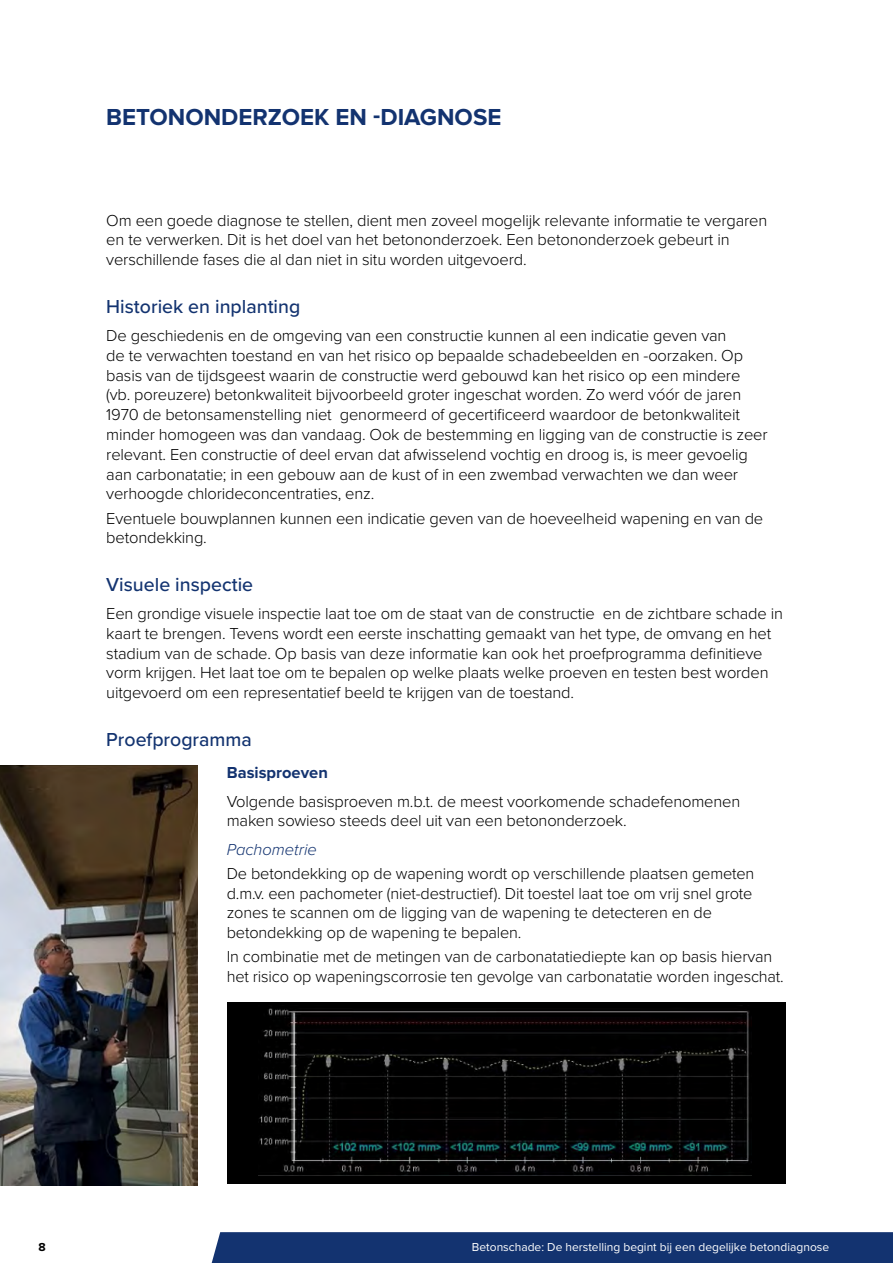
<style>
.page{position:relative;width:893px;height:1263px;background:#fff}
.page>*{position:absolute;margin:0;border:0;box-sizing:border-box;transform-origin:0 0}
.t1{font:700 24px "Proxima Nova";color:#133370}
.t2{font:500 19.5px "Proxima Nova";color:#133370}
.t3{font:300 16.5px/19.8px "Proxima Nova";letter-spacing:-.01em;color:#000}
.t4{font:700 16.5px "Proxima Nova";color:#133370}
.t5{font:italic 300 16.5px "Proxima Nova";color:#133370}
.t6{font:12px "Proxima Nova";color:#fff}
.t7{font:700 12px "Proxima Nova";color:#000}
</style>
<div class="page">
<div style="left:211px;top:1232px;width:682px;height:31px;background:#133370"></div>
<img style="left:0;top:765px;width:197px;height:421px">
<div style="left:227px;top:1002px;width:559px;height:182px;background:#000"></div>
<img style="left:259px;top:1005px;width:492px;height:171px">
<h1 class="t1" style="left:106px;top:103px;width:397px">BETONONDERZOEK EN -DIAGNOSE</h1>
<p class="t3" style="left:106px;top:209px;width:662px">Om een goede diagnose te stellen, dient men zoveel mogelijk relevante informatie te vergaren en te verwerken. Dit is het doel van het betononderzoek. Een betononderzoek gebeurt in verschillende fases die al dan niet in situ worden uitgevoerd.</p>
<p class="t2" style="left:106px;top:292px;width:196px">Historiek en inplanting</p>
<p class="t3" style="left:106px;top:325px;width:663px">De geschiedenis en de omgeving van een constructie kunnen al een indicatie geven van<br>de te verwachten toestand en van het risico op bepaalde schadebeelden en -oorzaken. Op basis van de tijdsgeest waarin de constructie werd gebouwd kan het risico op een mindere (vb. poreuzere) betonkwaliteit bijvoorbeeld groter ingeschat worden. Zo werd vóór de jaren 1970 de betonsamenstelling niet genormeerd of gecertificeerd waardoor de betonkwaliteit minder homogeen was dan vandaag. Ook de bestemming en ligging van de constructie is zeer relevant. Een constructie of deel ervan dat afwisselend vochtig en droog is, is meer gevoelig aan carbonatatie; in een gebouw aan de kust of in een zwembad verwachten we dan weer verhoogde chlorideconcentraties, enz.</p>
<p class="t3" style="left:106px;top:507px;width:658px">Eventuele bouwplannen kunnen een indicatie geven van de hoeveelheid wapening en van de betondekking.</p>
<p class="t2" style="left:106px;top:570px;width:148px">Visuele inspectie</p>
<p class="t3" style="left:106px;top:603px;width:678px">Een grondige visuele inspectie laat toe om de staat van de constructie en de zichtbare schade in kaart te brengen. Tevens wordt een eerste inschatting gemaakt van het type, de omvang en het stadium van de schade. Op basis van deze informatie kan ook het proefprogramma definitieve vorm krijgen. Het laat toe om te bepalen op welke plaats welke proeven en testen best worden uitgevoerd om een representatief beeld te krijgen van de toestand.</p>
<p class="t2" style="left:106px;top:725px;width:147px">Proefprogramma</p>
<p class="t4" style="left:227px;top:763px;width:103px">Basisproeven</p>
<p class="t3" style="left:227px;top:790px;width:515px">Volgende basisproeven m.b.t. de meest voorkomende schadefenomenen maken sowieso steeds deel uit van een betononderzoek.</p>
<p class="t5" style="left:227px;top:837px;width:92px">Pachometrie</p>
<p class="t3" style="left:227px;top:862px;width:529px">De betondekking op de wapening wordt op verschillende plaatsen gemeten d.m.v. een pachometer (niet-destructief). Dit toestel laat toe om vrij snel grote zones te scannen om de ligging van de wapening te detecteren en de betondekking op de wapening te bepalen.</p>
<p class="t3" style="left:227px;top:946px;width:558px">In combinatie met de metingen van de carbonatatiediepte kan op basis hiervan het risico op wapeningscorrosie ten gevolge van carbonatatie worden ingeschat.</p>
<p class="t7" style="left:38px;top:1240px;width:9px">8</p>
<p class="t6" style="left:472px;top:1240px;width:359px">Betonschade: De herstelling begint bij een degelijke betondiagnose</p>
</div>
